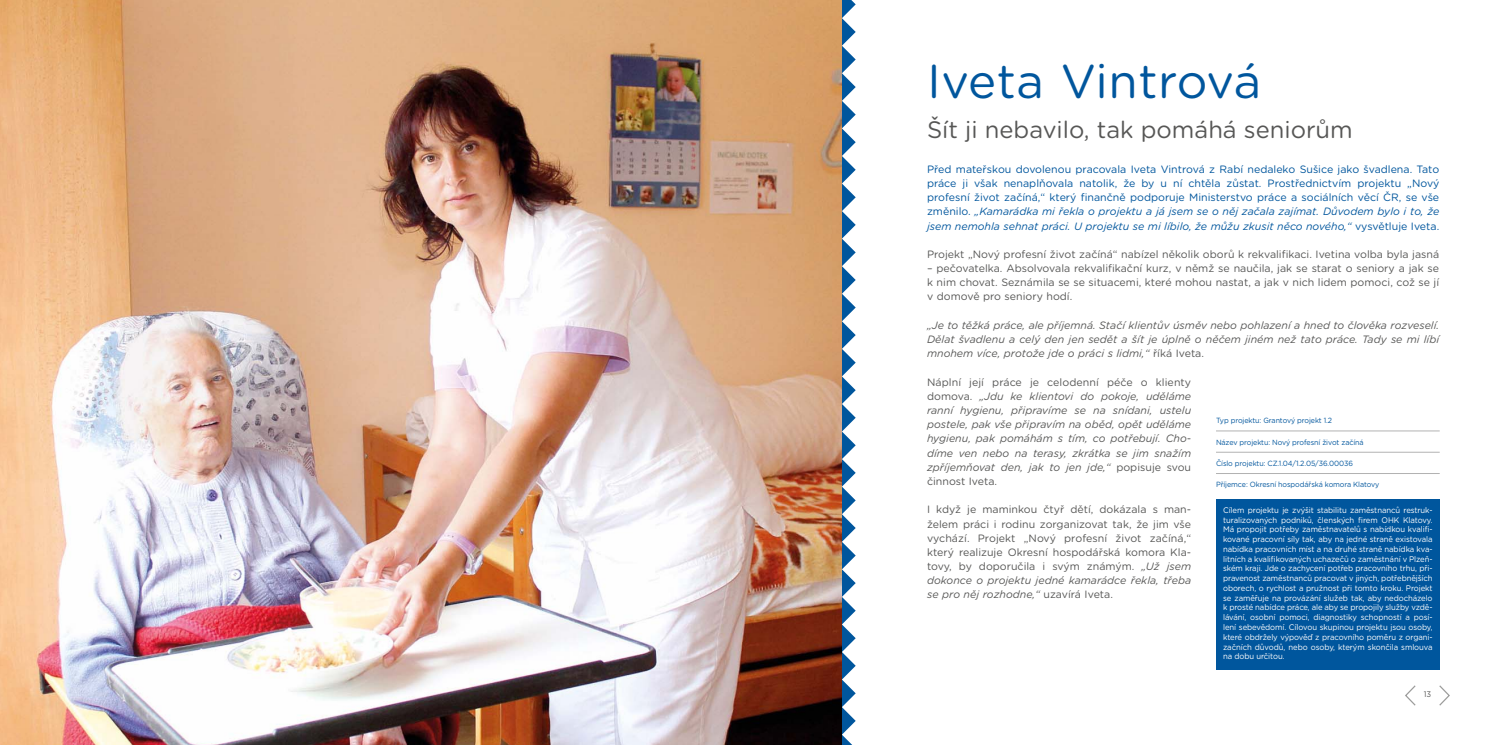
<style>
.page{position:relative;width:1489px;height:745px;background:#fff}
.page>*{position:absolute;margin:0;border:0;box-sizing:border-box;transform-origin:0 0}
.t1{font:47.5px "Gotham Rounded";letter-spacing:.01em;color:#00569d}
.t2{font:23.75px "Gotham Rounded";color:#575756}
.t3{font:10.62px/14.1px "Gotham Rounded";color:#575756;text-align:justify}
.t4{font:italic 10.62px/14.1px "Gotham Rounded";color:#575756;text-align:justify}
.t5{font:10.62px/14.1px "Gotham Rounded";color:#00569d;text-align:justify}
.t6{font:8.12px/9.8px "Gotham Rounded";letter-spacing:-.01em;color:#fff;text-align:justify;scale:.95 1}
.t7{font:8.12px "Gotham Rounded";color:#575756;scale:.95 1}
.t8{font:7.5px "Gotham Rounded";letter-spacing:-.01em;color:#00569d;scale:.95 1}
.s1{font-style:italic}
.s2{font-style:normal}
</style>
<div class="page">
<svg style="left:1439px;top:685px;width:11px;height:21px"></svg>
<svg style="left:1405px;top:685px;width:11px;height:21px"></svg>
<svg style="left:842px;top:0;width:13px;height:744px"></svg>
<img style="left:0;top:0;width:842px;height:744px">
<hr style="left:1215px;top:451px;width:224px;height:1px;background:#b2b2b2">
<hr style="left:1215px;top:473px;width:224px;height:1px;background:#b2b2b2">
<hr style="left:1215px;top:430px;width:224px;height:1px;background:#b2b2b2">
<div style="left:1215px;top:499px;width:224px;height:170px;background:#00569d"></div>
<h1 class="t1" style="left:927px;top:60px;width:336px">Iveta Vintrová</h1>
<h2 class="t2" style="left:927px;top:118px;width:427px">Šít ji nebavilo, tak pomáhá seniorům</h2>
<p class="t5" style="left:927px;top:162px;width:513px">Před mateřskou dovolenou pracovala Iveta Vintrová z Rabí nedaleko Sušice jako švadlena. Tato práce ji však nenaplňovala natolik, že by u ní chtěla zůstat. Prostřednictvím projektu „Nový profesní život začíná,“ který finančně podporuje Ministerstvo práce a sociálních věcí ČR, se vše změnilo. <span class="s1">„Kamarádka mi řekla o projektu a já jsem se o něj začala zajímat. Důvodem bylo i to, že jsem nemohla sehnat práci. U projektu se mi líbilo, že můžu zkusit něco nového,“</span> vysvětluje Iveta.</p>
<h3 class="t3" style="left:927px;top:247px;width:513px">Projekt „Nový profesní život začíná“ nabízel několik oborů k rekvalifikaci. Ivetina volba byla jasná</h3>
<h3 class="t3" style="left:927px;top:262px;width:513px">– pečovatelka. Absolvovala rekvalifikační kurz, v němž se naučila, jak se starat o seniory a jak se k nim chovat. Seznámila se se situacemi, které mohou nastat, a jak v nich lidem pomoci, což se jí v domově pro seniory hodí.</h3>
<p class="t4" style="left:927px;top:318px;width:513px">„Je to těžká práce, ale příjemná. Stačí klientův úsměv nebo pohlazení a hned to člověka rozveselí.<br>Dělat švadlenu a celý den jen sedět a šít je úplně o něčem jiném než tato práce. Tady se mi líbí mnohem více, protože jde o práci s lidmi,“ <span class="s2">říká Iveta.</span></p>
<p class="t4" style="left:927px;top:375px;width:266px"><span class="s2">Náplní její práce je celodenní péče o klienty domova.</span> „Jdu ke klientovi do pokoje, uděláme ranní hygienu, připravíme se na snídani, ustelu postele, pak vše připravím na oběd, opět uděláme hygienu, pak pomáhám s tím, co potřebují. Cho&shy;díme ven nebo na terasy, zkrátka se jim snažím zpříjemňovat den, jak to jen jde,“ <span class="s2">popisuje svou činnost Iveta.</span></p>
<p class="t3" style="left:927px;top:503px;width:266px">I když je maminkou čtyř dětí, dokázala s man&shy;želem práci i rodinu zorganizovat tak, že jim vše vychází. Projekt „Nový profesní život začíná,“ který realizuje Okresní hospodářská komora Kla&shy;tovy, by doporučila i svým známým. <span class="s1">„Už jsem dokonce o projektu jedné kamarádce řekla, třeba se pro něj rozhodne,“</span> uzavírá Iveta.</p>
<p class="t8" style="left:1215px;top:417px;width:124px">Typ projektu: Grantový projekt 1.2</p>
<p class="t8" style="left:1215px;top:438px;width:157px">Název projektu: Nový profesní život začíná</p>
<p class="t8" style="left:1215px;top:459px;width:146px">Číslo projektu: CZ.1.04/1.2.05/36.00036</p>
<p class="t8" style="left:1215px;top:480px;width:173px">Příjemce: Okresní hospodářská komora Klatovy</p>
<p class="t6" style="left:1222px;top:505px;width:222px">Cílem projektu je zvýšit stabilitu zaměstnanců restruk&shy;turalizovaných podniků, členských firem OHK Klatovy.<br>Má propojit potřeby zaměstnavatelů s nabídkou kvalifi&shy;kované pracovní síly tak, aby na jedné straně existovala nabídka pracovních míst a na druhé straně nabídka kva&shy;litních a kvalifikovaných uchazečů o zaměstnání v Plzeň&shy;ském kraji. Jde o zachycení potřeb pracovního trhu, při&shy;pravenost zaměstnanců pracovat v jiných, potřebnějších oborech, o rychlost a pružnost při tomto kroku. Projekt se zaměřuje na provázání služeb tak, aby nedocházelo k prosté nabídce práce, ale aby se propojily služby vzdě&shy;lávání, osobní pomoci, diagnostiky schopností a posí&shy;lení sebevědomí. Cílovou skupinou projektu jsou osoby, které obdržely výpověď z pracovního poměru z organi&shy;začních důvodů, nebo osoby, kterým skončila smlouva na dobu určitou.</p>
<p class="t7" style="left:1423px;top:690px;width:9px">13</p>
</div>
